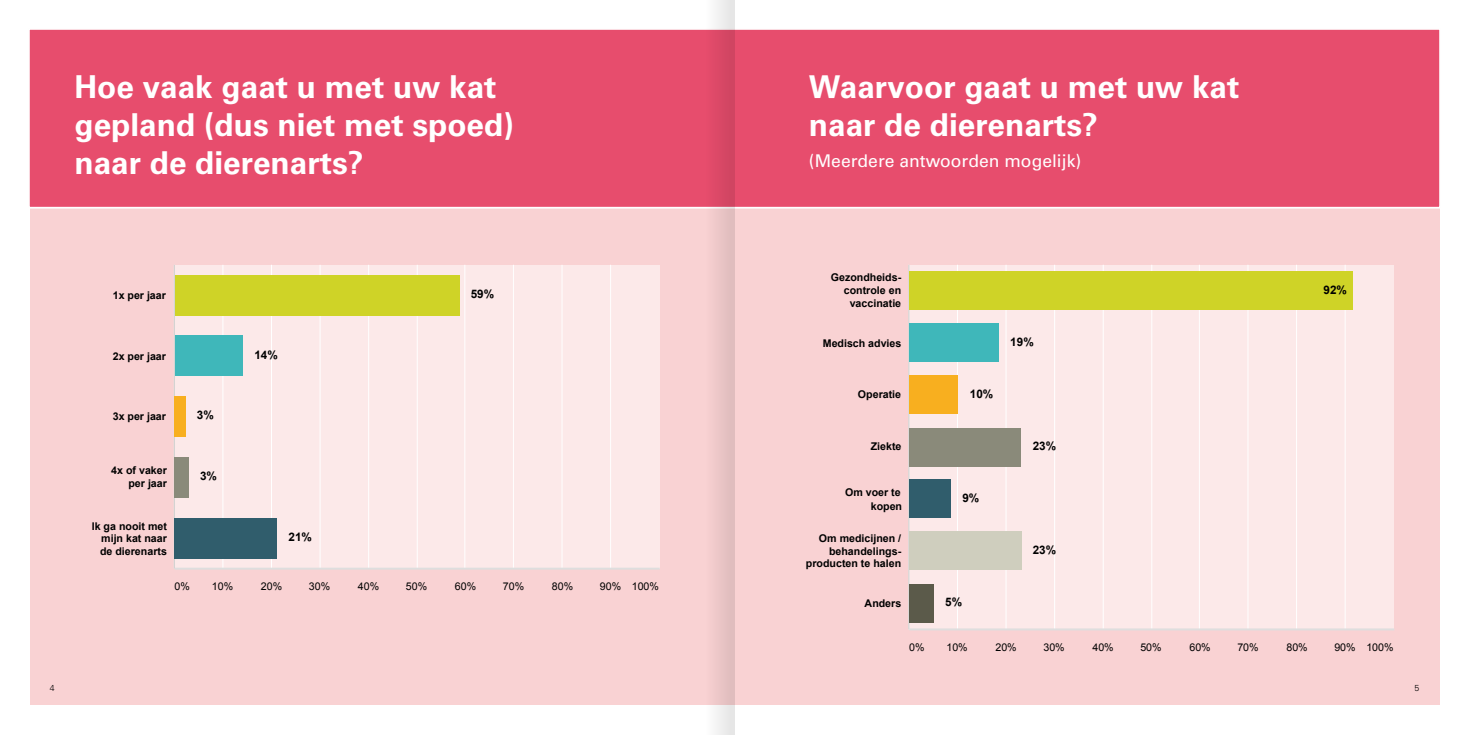
<style>
.page{position:relative;width:1469px;height:735px;background:#fff}
.page>*{position:absolute;margin:0;border:0;box-sizing:border-box;transform-origin:0 0}
.t1{font:700 31.5px/37.8px "Univers";color:#fff}
.t2{font:17.5px "Univers";color:#fff}
.t3{font:700 11.72px "Arial";color:#000}
.t4{font:700 10.67px/12.8px "Arial";color:#000;text-align:right}
.t5{font:10.67px "Arial";color:#000}
.t6{font:300 8.75px "Univers";color:#000}
</style>
<div class="page">
<div style="left:30px;top:30px;width:1409px;height:674px;background:#f9d2d3"></div>
<div style="left:29px;top:27px;width:1411px;height:182px;background:#e74d6d"></div>
<div style="left:175px;top:264px;width:484px;height:304px;background:#fce9e9"></div>
<hr style="left:222px;top:264px;width:1px;height:304px;background:#fff">
<hr style="left:271px;top:264px;width:1px;height:304px;background:#fff">
<hr style="left:319px;top:264px;width:1px;height:304px;background:#fff">
<hr style="left:368px;top:264px;width:1px;height:304px;background:#fff">
<hr style="left:417px;top:264px;width:1px;height:304px;background:#fff">
<hr style="left:464px;top:264px;width:1px;height:304px;background:#fff">
<hr style="left:513px;top:264px;width:1px;height:304px;background:#fff">
<hr style="left:561px;top:264px;width:1px;height:304px;background:#fff">
<hr style="left:610px;top:264px;width:1px;height:304px;background:#fff">
<hr style="left:174px;top:264px;width:1px;height:304px;background:#cccccb">
<hr style="left:175px;top:567px;width:484px;height:2px;background:#dedede">
<div style="left:175px;top:275px;width:284px;height:40px;background:#cfd327"></div>
<div style="left:175px;top:335px;width:68px;height:41px;background:#3fb7ba"></div>
<div style="left:175px;top:396px;width:11px;height:41px;background:#f8af1f"></div>
<div style="left:175px;top:457px;width:14px;height:40px;background:#8a8a7a"></div>
<div style="left:175px;top:517px;width:102px;height:41px;background:#305d6c"></div>
<div style="left:909px;top:264px;width:485px;height:365px;background:#fce9e9"></div>
<hr style="left:957px;top:264px;width:1px;height:365px;background:#fff">
<hr style="left:1005px;top:264px;width:1px;height:365px;background:#fff">
<hr style="left:1054px;top:264px;width:1px;height:365px;background:#fff">
<hr style="left:1102px;top:264px;width:1px;height:365px;background:#fff">
<hr style="left:1151px;top:264px;width:1px;height:365px;background:#fff">
<hr style="left:1198px;top:264px;width:1px;height:365px;background:#fff">
<hr style="left:1247px;top:264px;width:1px;height:365px;background:#fff">
<hr style="left:1295px;top:264px;width:1px;height:365px;background:#fff">
<hr style="left:1344px;top:264px;width:1px;height:365px;background:#fff">
<hr style="left:908px;top:264px;width:1px;height:365px;background:#cccccb">
<hr style="left:909px;top:628px;width:485px;height:2px;background:#dedede">
<div style="left:909px;top:271px;width:443px;height:38px;background:#cfd327"></div>
<div style="left:909px;top:323px;width:89px;height:39px;background:#3fb7ba"></div>
<div style="left:909px;top:375px;width:49px;height:38px;background:#f8af1f"></div>
<div style="left:909px;top:427px;width:111px;height:39px;background:#8a8a7a"></div>
<div style="left:909px;top:479px;width:41px;height:38px;background:#305d6c"></div>
<div style="left:909px;top:531px;width:112px;height:38px;background:#cfcebe"></div>
<div style="left:909px;top:583px;width:24px;height:39px;background:#5b5a4a"></div>
<svg style="left:705px;top:0;width:29px;height:734px"></svg>
<h1 class="t1" style="left:74px;top:68px;width:441px">Hoe vaak gaat u met uw kat gepland (dus niet met spoed) naar de dierenarts?</h1>
<p class="t4" style="left:113px;top:289px;width:55px">1x per jaar</p>
<p class="t3" style="left:471px;top:286px;width:25px">59%</p>
<p class="t4" style="left:113px;top:350px;width:55px">2x per jaar</p>
<p class="t3" style="left:254px;top:346px;width:25px">14%</p>
<p class="t4" style="left:113px;top:410px;width:55px">3x per jaar</p>
<p class="t3" style="left:197px;top:407px;width:18px">3%</p>
<p class="t4" style="left:111px;top:464px;width:57px">4x of vaker per jaar</p>
<p class="t3" style="left:200px;top:468px;width:18px">3%</p>
<p class="t4" style="left:100px;top:519px;width:68px;text-align:justify;text-indent:-8px">Ik ga nooit met mijn kat naar de dierenarts</p>
<p class="t3" style="left:288px;top:529px;width:25px">21%</p>
<p class="t5" style="left:175px;top:579px;width:17px">0%</p>
<p class="t5" style="left:212px;top:579px;width:23px">10%</p>
<p class="t5" style="left:261px;top:579px;width:23px">20%</p>
<p class="t5" style="left:309px;top:579px;width:23px">30%</p>
<p class="t5" style="left:358px;top:579px;width:23px">40%</p>
<p class="t5" style="left:406px;top:579px;width:23px">50%</p>
<p class="t5" style="left:455px;top:579px;width:23px">60%</p>
<p class="t5" style="left:503px;top:579px;width:23px">70%</p>
<p class="t5" style="left:552px;top:579px;width:23px">80%</p>
<p class="t5" style="left:600px;top:579px;width:61px">90% 100%</p>
<h1 class="t1" style="left:809px;top:68px;width:432px">Waarvoor gaat u met uw kat naar de dierenarts?</h1>
<h2 class="t2" style="left:809px;top:150px;width:274px">(Meerdere antwoorden mogelijk)</h2>
<p class="t4" style="left:830px;top:271px;width:72px">Gezondheids&shy;controle en vaccinatie</p>
<p class="t4" style="left:822px;top:337px;width:80px">Medisch advies</p>
<p class="t4" style="left:858px;top:388px;width:45px">Operatie</p>
<p class="t4" style="left:870px;top:440px;width:32px">Ziekte</p>
<p class="t4" style="left:845px;top:485px;width:58px;line-height:13.8px">Om voer te kopen</p>
<p class="t4" style="left:806px;top:531px;width:97px">Om medicijnen / behandelings&shy;producten te halen</p>
<p class="t4" style="left:864px;top:597px;width:38px">Anders</p>
<p class="t3" style="left:969px;top:386px;width:25px">10%</p>
<p class="t3" style="left:962px;top:489px;width:18px">9%</p>
<p class="t3" style="left:945px;top:593px;width:18px">5%</p>
<p class="t3" style="left:1010px;top:334px;width:25px">19%</p>
<p class="t3" style="left:1032px;top:438px;width:25px">23%</p>
<p class="t3" style="left:1032px;top:541px;width:25px">23%</p>
<p class="t3" style="left:1323px;top:281px;width:25px">92%</p>
<p class="t5" style="left:909px;top:639px;width:17px">0%</p>
<p class="t5" style="left:946px;top:639px;width:23px">10%</p>
<p class="t5" style="left:995px;top:639px;width:23px">20%</p>
<p class="t5" style="left:1043px;top:639px;width:23px">30%</p>
<p class="t5" style="left:1092px;top:639px;width:23px">40%</p>
<p class="t5" style="left:1140px;top:639px;width:23px">50%</p>
<p class="t5" style="left:1189px;top:639px;width:23px">60%</p>
<p class="t5" style="left:1237px;top:639px;width:23px">70%</p>
<p class="t5" style="left:1286px;top:639px;width:23px">80%</p>
<p class="t5" style="left:1334px;top:639px;width:61px">90% 100%</p>
<p class="t6" style="left:50px;top:682px;width:6px">4</p>
<p class="t6" style="left:1414px;top:682px;width:6px">5</p>
</div>
